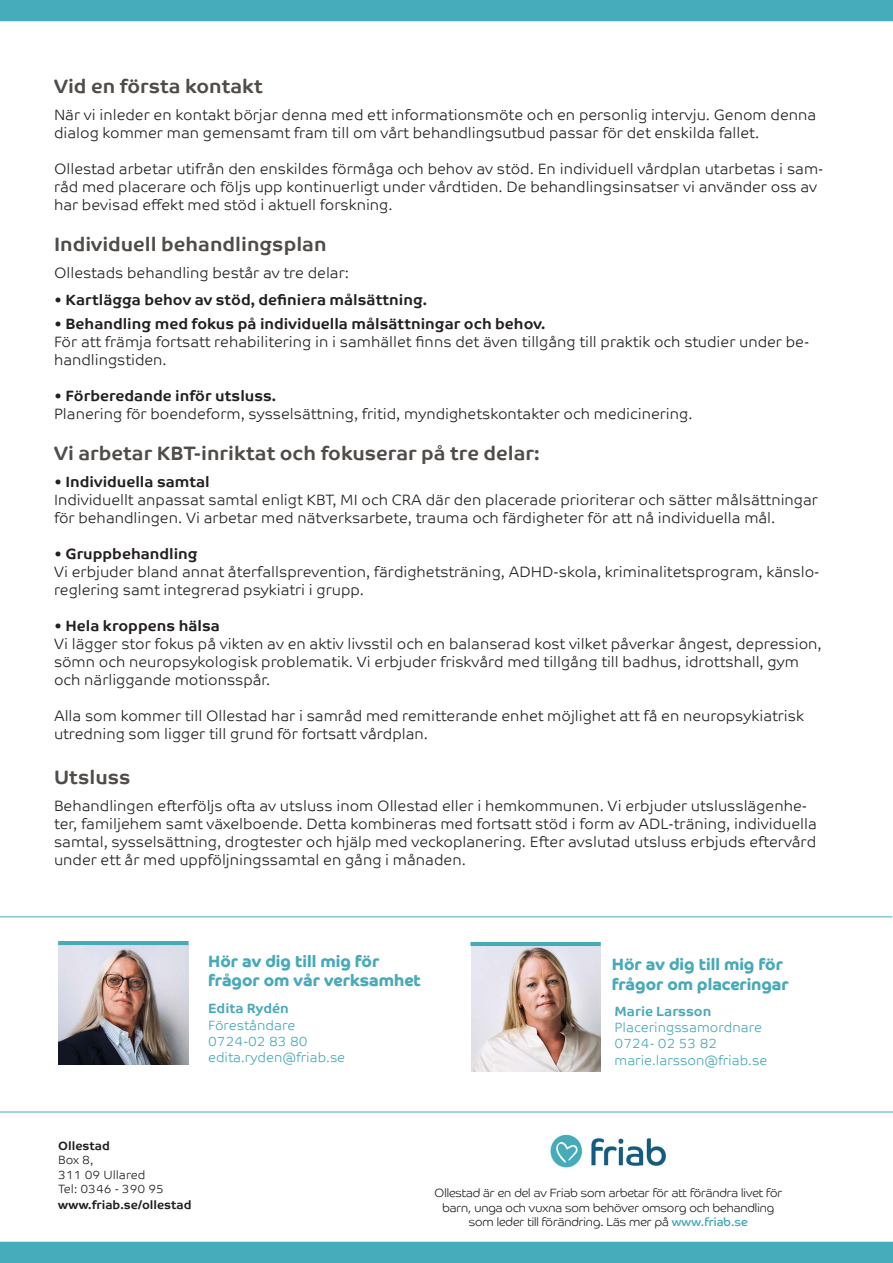
<style>
.page{position:relative;width:893px;height:1263px;background:#fff}
.page>*{position:absolute;margin:0;border:0;box-sizing:border-box;transform-origin:0 0}
.t1{font:700 19.5px "Co Text";color:#504c4a}
.t2{font:700 16.5px/19.8px "Co Headline";color:#48a9b8}
.t3{font:300 15px/18px "Co Text";color:#231f20}
.t4{font:700 15px "Co Text";color:#231f20}
.t5{font:300 13.5px/16.2px "Co Text";color:#48a9b8}
.t6{font:700 13.5px "Co Text";color:#48a9b8}
.t7{font:300 12px/14.4px "Co Headline";color:#231f20;text-align:center}
.t8{font:300 12px/14.4px "Co Text";color:#231f20}
.t9{font:700 12px "Co Text";color:#231f20}
.s1{font-weight:700}
.s2{font-weight:400;color:#48a9b8}
</style>
<div class="page">
<div style="left:0;top:1242px;width:893px;height:21px;background:#46abba"></div>
<div style="left:0;top:0;width:893px;height:21px;background:#46abba"></div>
<hr style="left:0;top:1111px;width:893px;height:1px;background:#46abba">
<img style="left:550px;top:1134px;width:117px;height:34px">
<hr style="left:0;top:916px;width:892px;height:1px;background:#46abba">
<img style="left:59px;top:945px;width:129px;height:119px">
<hr style="left:58px;top:941px;width:130px;height:4px;background:#48a9b8">
<img style="left:471px;top:946px;width:130px;height:126px">
<hr style="left:470px;top:942px;width:131px;height:4px;background:#48a9b8">
<p class="t1" style="left:54px;top:75px;width:210px">Vid en första kontakt</p>
<p class="t3" style="left:54px;top:106px;width:764px">När vi inleder en kontakt börjar denna med ett informationsmöte och en personlig intervju. Genom denna dialog kommer man gemensamt fram till om vårt behandlingsutbud passar för det enskilda fallet.</p>
<p class="t3" style="left:54px;top:160px;width:771px">Ollestad arbetar utifrån den enskildes förmåga och behov av stöd. En individuell vårdplan utarbetas i sam&shy;råd med placerare och följs upp kontinuerligt under vårdtiden. De behandlingsinsatser vi använder oss av har bevisad effekt med stöd i aktuell forskning.</p>
<p class="t1" style="left:54px;top:233px;width:274px">Individuell behandlingsplan</p>
<p class="t3" style="left:54px;top:264px;width:296px">Ollestads behandling består av tre delar:</p>
<p class="t4" style="left:54px;top:291px;width:375px">• Kartlägga behov av stöd, definiera målsättning.</p>
<p class="t4" style="left:54px;top:315px;width:493px">• Behandling med fokus på individuella målsättningar och behov.</p>
<p class="t3" style="left:54px;top:333px;width:757px">För att främja fortsatt rehabilitering in i samhället finns det även tillgång till praktik och studier under be&shy;handlingstiden.</p>
<p class="t4" style="left:54px;top:387px;width:224px">• Förberedande inför utsluss.</p>
<p class="t3" style="left:54px;top:405px;width:640px">Planering för boendeform, sysselsättning, fritid, myndighetskontakter och medicinering.</p>
<p class="t1" style="left:54px;top:442px;width:487px">Vi arbetar KBT-inriktat och fokuserar på tre delar:</p>
<p class="t4" style="left:54px;top:473px;width:157px">• Individuella samtal</p>
<p class="t3" style="left:54px;top:491px;width:765px">Individuellt anpassat samtal enligt KBT, MI och CRA där den placerade prioriterar och sätter målsättningar för behandlingen. Vi arbetar med nätverksarbete, trauma och färdigheter för att nå individuella mål.</p>
<p class="t4" style="left:54px;top:545px;width:145px">• Gruppbehandling</p>
<p class="t3" style="left:54px;top:563px;width:767px">Vi erbjuder bland annat återfallsprevention, färdighetsträning, ADHD-skola, kriminalitetsprogram, känslo&shy;reglering samt integrerad psykiatri i grupp.</p>
<p class="t4" style="left:54px;top:617px;width:167px">• Hela kroppens hälsa</p>
<p class="t3" style="left:54px;top:635px;width:769px">Vi lägger stor fokus på vikten av en aktiv livsstil och en balanserad kost vilket påverkar ångest, depression, sömn och neuropsykologisk problematik. Vi erbjuder friskvård med tillgång till badhus, idrottshall, gym och närliggande motionsspår.</p>
<p class="t3" style="left:54px;top:707px;width:751px">Alla som kommer till Ollestad har i samråd med remitterande enhet möjlighet att få en neuropsykiatrisk utredning som ligger till grund för fortsatt vårdplan.</p>
<p class="t1" style="left:54px;top:766px;width:78px">Utsluss</p>
<p class="t3" style="left:54px;top:797px;width:764px">Behandlingen efterföljs ofta av utsluss inom Ollestad eller i hemkommunen. Vi erbjuder utslusslägenhe&shy;ter, familjehem samt växelboende. Detta kombineras med fortsatt stöd i form av ADL-träning, individuella samtal, sysselsättning, drogtester och hjälp med veckoplanering. Efter avslutad utsluss erbjuds eftervård under ett år med uppföljningssamtal en gång i månaden.</p>
<p class="t2" style="left:208px;top:951px;width:214px">Hör av dig till mig för frågor om vår verksamhet</p>
<p class="t5" style="left:208px;top:1000px;width:139px"><span class="s1">Edita Rydén<br></span>Föreståndare<br>0724-02 83 80 edita.ryden@friab.se</p>
<p class="t2" style="left:612px;top:955px;width:178px">Hör av dig till mig för frågor om placeringar</p>
<p class="t6" style="left:615px;top:1003px;width:98px">Marie Larsson</p>
<p class="t5" style="left:615px;top:1019px;width:154px">Placeringssamordnare<br>0724- 02 53 82 marie.larsson@friab.se</p>
<p class="t8" style="left:58px;top:1138px;width:107px"><span class="s1">Ollestad<br></span>Box 8,<br>311 09 Ullared<br>Tel: 0346 - 390 95</p>
<p class="t9" style="left:58px;top:1198px;width:135px">www.friab.se/ollestad</p>
<p class="t7" style="left:435px;top:1186px;width:349px">Ollestad är en del av Friab som arbetar för att förändra livet för barn, unga och vuxna som behöver omsorg och behandling som leder till förändring. Läs mer på <span class="s2">www.friab.se</span></p>
</div>
